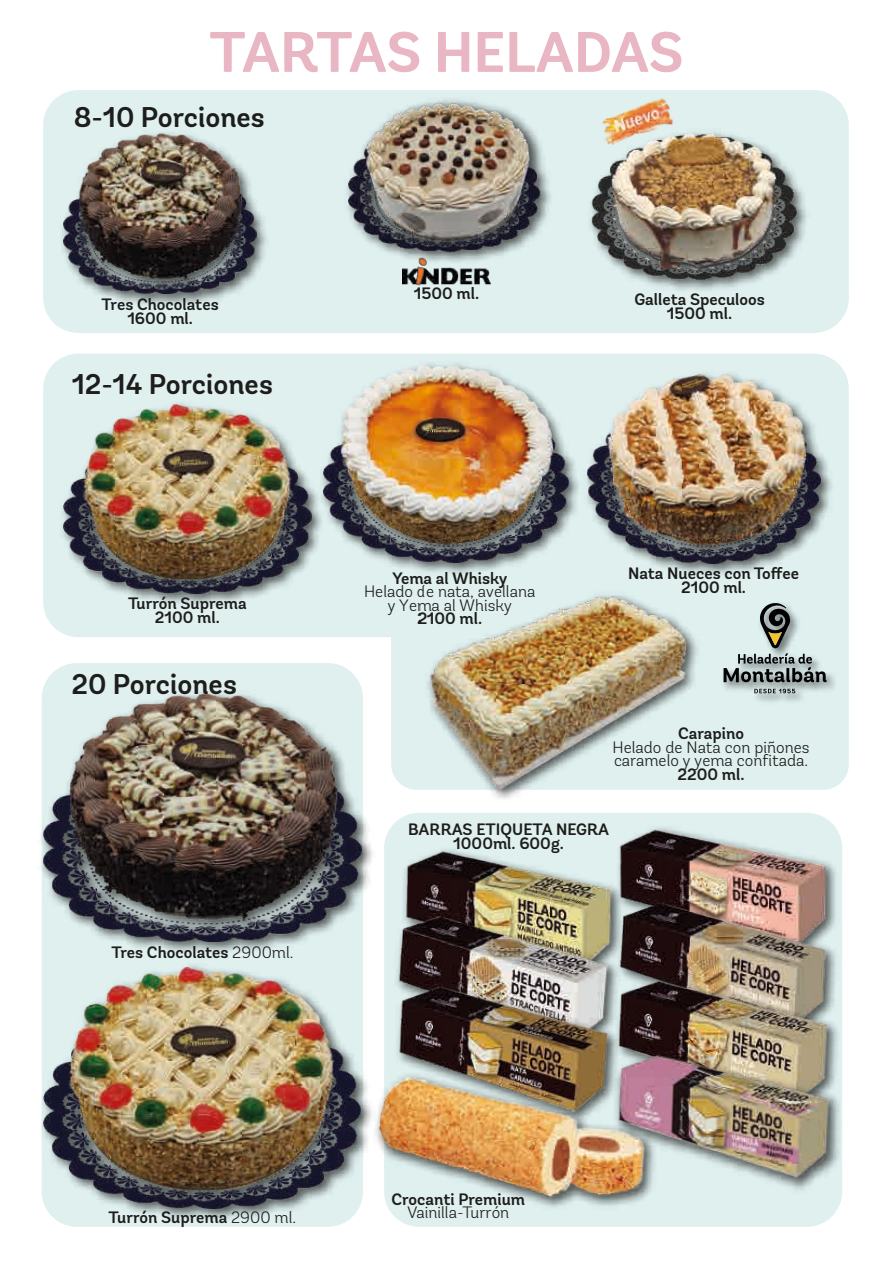
<style>
.page{position:relative;width:893px;height:1263px;background:#fff}
.page>*{position:absolute;margin:0;border:0;box-sizing:border-box;transform-origin:0 0}
.t1{font:700 57px "Andes Rounded W03";letter-spacing:-.01em;color:#e9b7c4}
.t2{font:600 28.5px "Andes Rounded W03";color:#1d1d1b}
.t3{font:600 16.5px/13.5px "Andes Rounded W03";color:#1d1d1b;text-align:center}
.t4{font:300 16.5px/13.5px "Andes Rounded W01";color:#1d1d1b;text-align:center}
.s1{font-family:"Andes Rounded W01";font-weight:300}
</style>
<div class="page">
<div style="left:43px;top:90px;width:806px;height:243px;background:#dff0ef;border-radius:35px"></div>
<img style="left:62px;top:133px;width:205px;height:172px">
<img style="left:64px;top:134px;width:193px;height:160px">
<img style="left:347px;top:99px;width:204px;height:159px">
<img style="left:348px;top:100px;width:197px;height:155px">
<img style="left:402px;top:254px;width:88px;height:32px">
<img style="left:602px;top:98px;width:71px;height:26px">
<div style="left:391px;top:637px;width:458px;height:153px;background:#dff0ef"></div>
<div style="left:43px;top:354px;width:806px;height:283px;background:#dff0ef"></div>
<img style="left:55px;top:396px;width:273px;height:215px">
<img style="left:64px;top:405px;width:247px;height:188px">
<img style="left:315px;top:357px;width:271px;height:223px">
<img style="left:323px;top:365px;width:246px;height:198px">
<img style="left:700px;top:586px;width:4px;height:204px">
<img style="left:401px;top:564px;width:299px;height:235px">
<div style="left:42px;top:663px;width:321px;height:564px;background:#dff0ef;border-radius:35px"></div>
<img style="left:41px;top:685px;width:331px;height:540px">
<img style="left:44px;top:967px;width:317px;height:241px">
<img style="left:43px;top:694px;width:319px;height:247px">
<div style="left:384px;top:813px;width:458px;height:414px;background:#dff0ef;border-radius:35px"></div>
<img style="left:625px;top:827px;width:208px;height:67px">
<img style="left:628px;top:894px;width:208px;height:78px">
<img style="left:628px;top:900px;width:205px;height:72px">
<img style="left:628px;top:972px;width:210px;height:71px">
<img style="left:625px;top:977px;width:210px;height:66px">
<img style="left:625px;top:1043px;width:215px;height:147px">
<img style="left:625px;top:1052px;width:212px;height:137px">
<img style="left:618px;top:843px;width:10px;height:142px">
<img style="left:403px;top:849px;width:215px;height:59px">
<img style="left:403px;top:908px;width:221px;height:70px">
<img style="left:396px;top:914px;width:219px;height:64px">
<img style="left:396px;top:978px;width:229px;height:89px">
<img style="left:396px;top:983px;width:219px;height:84px">
<img style="left:369px;top:1067px;width:293px;height:147px">
<img style="left:368px;top:1072px;width:281px;height:135px">
<img style="left:719px;top:598px;width:121px;height:109px">
<svg style="left:723px;top:602px;width:103px;height:80px;background:#aab7b5"></svg>
<svg style="left:754px;top:689px;width:41px;height:4px"></svg>
<img style="left:603px;top:124px;width:203px;height:166px">
<img style="left:590px;top:128px;width:211px;height:158px">
<img style="left:579px;top:366px;width:259px;height:214px">
<img style="left:587px;top:375px;width:234px;height:188px">
<h1 class="t1" style="left:209px;top:17px;width:476px">TARTAS HELADAS</h1>
<h2 class="t2" style="left:74px;top:100px;width:193px">8-10 Porciones</h2>
<p class="t3" style="left:102px;top:298px;width:119px">Tres Chocolates<br>1600 ml.</p>
<h2 class="t2" style="left:72px;top:366px;width:203px">12-14 Porciones</h2>
<p class="t3" style="left:128px;top:597px;width:120px">Turrón Suprema<br>2100 ml.</p>
<h2 class="t2" style="left:71px;top:666px;width:167px">20 Porciones</h2>
<p class="t3" style="left:111px;top:946px;width:184px">Tres Chocolates <span class="s1">2900ml.</span></p>
<p class="t3" style="left:414px;top:287px;width:67px">1500 ml.</p>
<p class="t3" style="left:634px;top:293px;width:132px">Galleta Speculoos<br>1500 ml.</p>
<p class="t3" style="left:392px;top:572px;width:117px">Yema al Whisky</p>
<p class="t4" style="left:364px;top:585px;width:173px">Helado de nata, avellana y Yema al Whisky</p>
<p class="t3" style="left:417px;top:612px;width:67px">2100 ml.</p>
<p class="t3" style="left:628px;top:567px;width:172px">Nata Nueces con Toffee<br>2100 ml.</p>
<p class="t3" style="left:678px;top:727px;width:67px">Carapino</p>
<p class="t4" style="left:613px;top:740px;width:198px;text-align:left">Helado de Nata con piñones caramelo y yema confitada.</p>
<p class="t3" style="left:677px;top:768px;width:69px">2200 ml.</p>
<p class="t3" style="left:408px;top:823px;width:203px">BARRAS ETIQUETA NEGRA<br>1000ml. 600g.</p>
<p class="t3" style="left:109px;top:1210px;width:189px">Turrón Suprema <span class="s1">2900 ml.</span></p>
<p class="t3" style="left:391px;top:1192px;width:135px">Crocanti Premium</p>
<p class="t4" style="left:407px;top:1205px;width:104px">Vainilla-Turrón</p>
</div>
